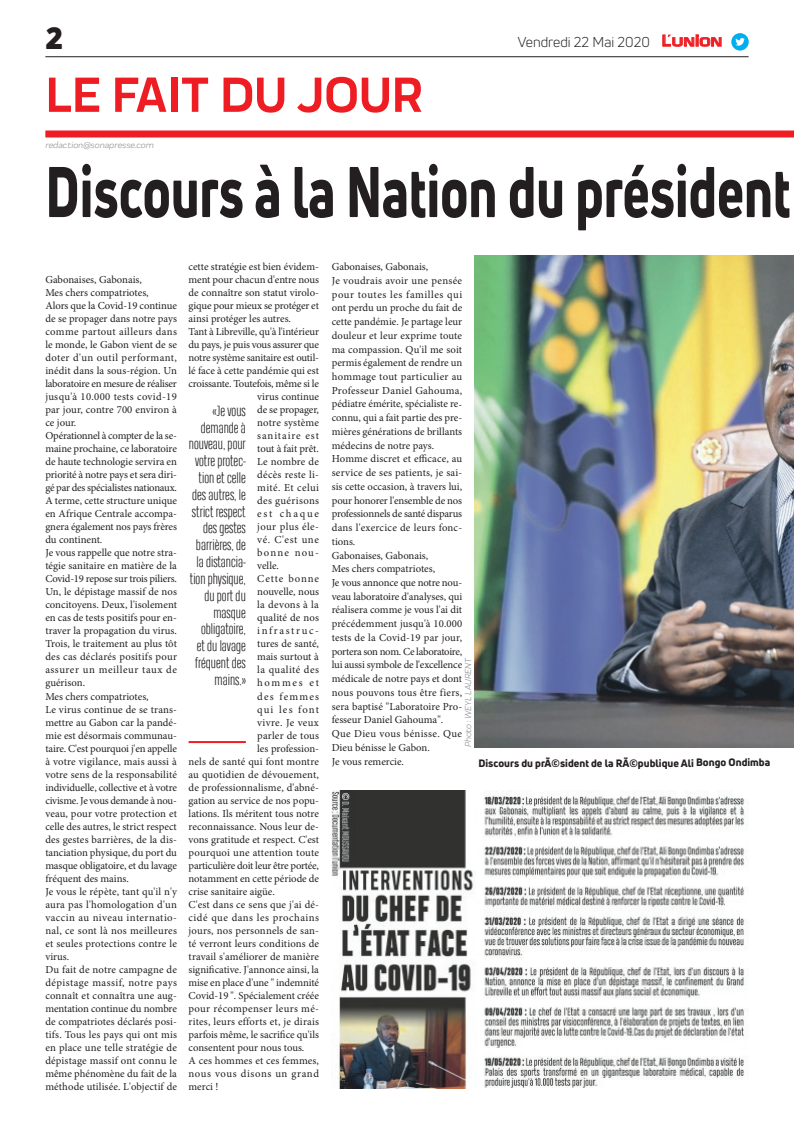
<style>
.page{position:relative;width:794px;height:1129px;background:#fff}
.page>*{position:absolute;margin:0;border:0;box-sizing:border-box;transform-origin:0 0}
.t1{font:800 70px "Uni Neue";color:#231f20;scale:.73 1}
.t2{font:700 51px "Praktika";color:#ee1d23}
.t3{font:900 30px "Uni Neue";color:#231f20}
.t4{font:300 14px/16.8px "Heading Compressed Pro";color:#231f20;text-align:right}
.t5{font:14px "Uni Neue";color:#231f20}
.t6{font:10.7px/13px "Minion Pro";color:#231f20}
.t7{font:10.7px "Minion Pro";letter-spacing:-.02em;color:#231f20}
.t8{font:10.7px "Minion Pro";letter-spacing:.02em;color:#231f20}
.t9{font:10.7px "Minion Pro";letter-spacing:.03em;color:#231f20}
.t10{font:10.7px "Minion Pro";letter-spacing:-.025em;color:#231f20}
.t11{font:10.7px "Minion Pro";letter-spacing:.035em;color:#231f20}
.t12{font:10.7px "Minion Pro";letter-spacing:.045em;color:#231f20}
.t13{font:10.7px "Minion Pro";letter-spacing:.08em;color:#231f20}
.t14{font:10.7px "Minion Pro";letter-spacing:.055em;color:#231f20}
.t15{font:10.7px "Minion Pro";letter-spacing:.025em;color:#231f20}
.t16{font:10.7px "Minion Pro";letter-spacing:.04em;color:#231f20}
.t17{font:10.7px "Minion Pro";letter-spacing:.15em;color:#231f20}
.t18{font:10.7px "Minion Pro";letter-spacing:.1em;color:#231f20}
.t19{font:10.7px "Minion Pro";letter-spacing:.165em;color:#231f20}
.t20{font:10.7px "Minion Pro";letter-spacing:.11em;color:#231f20}
.t21{font:10.7px "Minion Pro";letter-spacing:.115em;color:#231f20}
.t22{font:10.7px "Minion Pro";letter-spacing:.155em;color:#231f20}
.t23{font:800 10.5px "Uni Neue";letter-spacing:-.005em;color:#231f20}
.t24{font:italic 9px "Praktika";color:#818386}
.s1{font-family:"Eurostile";font-weight:600;font-size:14.9px;color:#ee1d23}
.s2{font-family:"Eurostile";font-weight:600;font-size:11.4px;color:#ee1d23}
</style>
<div class="page">
<hr style="left:45px;top:56px;width:703px;height:1px;background:#231f20">
<div style="left:45px;top:130px;width:749px;height:7px;background:#ee1d23"></div>
<img style="left:474px;top:255px;width:320px;height:492px">
<svg style="left:662px;top:34px;width:60px;height:13px"></svg>
<div style="left:731px;top:33px;width:17px;height:18px;background:#00aeef;border-radius:50%"></div>
<svg style="left:735px;top:38px;width:10px;height:8px"></svg>
<img style="left:331px;top:790px;width:417px;height:298px">
<hr style="left:189px;top:741px;width:57px;height:2px;background:#ee1d23">
<h3 class="t3" style="left:45px;top:17px;width:19px">2</h3>
<h2 class="t2" style="left:45px;top:54px;width:378px">LE FAIT DU JOUR</h2>
<p class="t24" style="left:45px;top:139px;width:110px">redaction@sonapresse.com</p>
<h3 class="t5" style="left:518px;top:33px;width:206px">Vendredi 22 Mai 2020 <span class="s1">L</span><span class="s2">UNION</span></h3>
<h1 class="t1" style="left:45px;top:144px;width:1022px">Discours à la Nation du président</h1>
<p class="t6" style="left:45px;top:273px;width:133px">Gabonaises, Gabonais,<br>Mes chers compatriotes,<br>Alors que la Covid-19 continue de se propager dans notre pays comme partout ailleurs dans le monde, le Gabon vient de se doter d'un outil performant, inédit dans la sous-région. Un laboratoire en mesure de réaliser jusqu'à 10.000 tests covid-19 par jour, contre 700 environ à ce jour.<br>Opérationnel à compter de la se&shy;maine prochaine, ce laboratoire de haute technologie servira en priorité à notre pays et sera diri&shy;gé par des spécialistes nationaux.<br>A terme, cette structure unique en Afrique Centrale accompa&shy;gnera également nos pays frères du continent.<br>Je vous rappelle que notre stra&shy;tégie sanitaire en matière de la<br>Covid-19 repose sur trois piliers.<br>Un, le dépistage massif de nos concitoyens. Deux, l'isolement en cas de tests positifs pour en&shy;traver la propagation du virus.<br>Trois, le traitement au plus tôt des cas déclarés positifs pour assurer un meilleur taux de guérison.<br>Mes chers compatriotes,<br>Le virus continue de se trans&shy;mettre au Gabon car la pandé&shy;mie est désormais communau&shy;taire. C'est pourquoi j'en appelle à votre vigilance, mais aussi à votre sens de la responsabilité individuelle, collective et à votre civisme. Je vous demande à nou&shy;veau, pour votre protection et celle des autres, le strict respect des gestes barrières, de la dis&shy;tanciation physique, du port du masque obligatoire, et du lavage fréquent des mains.<br>Je vous le répète, tant qu'il n'y aura pas l'homologation d'un vaccin au niveau internatio&shy;nal, ce sont là nos meilleures et seules protections contre le virus.<br>Du fait de notre campagne de dépistage massif, notre pays connaît et connaîtra une aug&shy;mentation continue du nombre de compatriotes déclarés posi&shy;tifs. Tous les pays qui ont mis en place une telle stratégie de dépistage massif ont connu le même phénomène du fait de la méthode utilisée. L'objectif de</p>
<p class="t6" style="left:188px;top:260px;width:132px">cette stratégie est bien évidem-</p>
<p class="t6" style="left:189px;top:273px;width:132px">ment pour chacun d'entre nous</p>
<p class="t6" style="left:189px;top:286px;width:132px">de connaître son statut virolo-</p>
<p class="t6" style="left:189px;top:299px;width:132px">gique pour mieux se protéger et</p>
<p class="t6" style="left:189px;top:312px;width:104px">ainsi protéger les autres.</p>
<p class="t6" style="left:189px;top:325px;width:132px">Tant à Libreville, qu'à l'intérieur</p>
<p class="t7" style="left:189px;top:337px;width:132px">du pays, je puis vous assurer que</p>
<p class="t10" style="left:189px;top:350px;width:132px">notre système sanitaire est outil-</p>
<p class="t6" style="left:189px;top:364px;width:132px">lé face à cette pandémie qui est</p>
<p class="t7" style="left:189px;top:376px;width:132px">croissante. Toutefois, même si le</p>
<p class="t6" style="left:257px;top:390px;width:63px">virus continue</p>
<p class="t6" style="left:257px;top:403px;width:63px">de se propager,</p>
<p class="t6" style="left:257px;top:416px;width:63px">notre système</p>
<p class="t13" style="left:257px;top:428px;width:63px">sanitaire est</p>
<p class="t6" style="left:257px;top:442px;width:63px">tout à fait prêt.</p>
<p class="t6" style="left:257px;top:455px;width:63px">Le nombre de</p>
<p class="t15" style="left:257px;top:467px;width:63px">décès reste li-</p>
<p class="t11" style="left:257px;top:480px;width:63px">mité. Et celui</p>
<p class="t9" style="left:257px;top:493px;width:63px">des guérisons</p>
<p class="t19" style="left:257px;top:506px;width:63px">est chaque</p>
<p class="t11" style="left:257px;top:519px;width:63px">jour plus éle-</p>
<p class="t6" style="left:257px;top:533px;width:63px">vé. C'est une</p>
<p class="t20" style="left:257px;top:545px;width:63px">bonne nou-</p>
<p class="t6" style="left:257px;top:559px;width:23px">velle.</p>
<p class="t13" style="left:257px;top:571px;width:63px">Cette bonne</p>
<p class="t6" style="left:257px;top:585px;width:63px">nouvelle, nous</p>
<p class="t9" style="left:257px;top:597px;width:63px">la devons à la</p>
<p class="t6" style="left:257px;top:611px;width:63px">qualité de nos</p>
<p class="t17" style="left:257px;top:623px;width:63px">infrastruc-</p>
<p class="t6" style="left:257px;top:637px;width:63px">tures de santé,</p>
<p class="t6" style="left:257px;top:650px;width:63px">mais surtout à</p>
<p class="t16" style="left:257px;top:662px;width:63px">la qualité des</p>
<p class="t22" style="left:257px;top:675px;width:63px">hommes et</p>
<p class="t21" style="left:257px;top:688px;width:63px">des femmes</p>
<p class="t18" style="left:257px;top:701px;width:63px">qui les font</p>
<p class="t9" style="left:257px;top:714px;width:63px">vivre. Je veux</p>
<p class="t6" style="left:257px;top:728px;width:63px">parler de tous</p>
<p class="t6" style="left:257px;top:741px;width:63px">les profession-</p>
<p class="t6" style="left:189px;top:754px;width:132px">nels de santé qui font montre</p>
<p class="t8" style="left:189px;top:766px;width:132px">au quotidien de dévouement,</p>
<p class="t6" style="left:189px;top:780px;width:132px">de professionnalisme, d'abné-</p>
<p class="t6" style="left:189px;top:793px;width:132px">gation au service de nos popu-</p>
<p class="t6" style="left:189px;top:806px;width:132px">lations. Ils méritent tous notre</p>
<p class="t6" style="left:189px;top:819px;width:132px">reconnaissance. Nous leur de-</p>
<p class="t6" style="left:189px;top:832px;width:132px">vons gratitude et respect. C'est</p>
<p class="t6" style="left:189px;top:845px;width:132px">pourquoi une attention toute</p>
<p class="t7" style="left:189px;top:857px;width:132px">particulière doit leur être portée,</p>
<p class="t6" style="left:189px;top:871px;width:132px">notamment en cette période de</p>
<p class="t6" style="left:189px;top:884px;width:88px">crise sanitaire aigüe.</p>
<p class="t6" style="left:189px;top:897px;width:132px">C'est dans ce sens que j'ai dé-</p>
<p class="t12" style="left:189px;top:909px;width:132px">cidé que dans les prochains</p>
<p class="t8" style="left:189px;top:922px;width:132px">jours, nos personnels de san-</p>
<p class="t6" style="left:189px;top:936px;width:132px">té verront leurs conditions de</p>
<p class="t6" style="left:189px;top:949px;width:132px">travail s'améliorer de manière</p>
<p class="t6" style="left:189px;top:962px;width:132px">significative. J'annonce ainsi, la</p>
<p class="t6" style="left:189px;top:975px;width:132px">mise en place d'une " indemnité</p>
<p class="t6" style="left:189px;top:988px;width:132px">Covid-19 ". Spécialement créée</p>
<p class="t9" style="left:189px;top:1000px;width:132px">pour récompenser leurs mé-</p>
<p class="t8" style="left:189px;top:1013px;width:132px">rites, leurs efforts et, je dirais</p>
<p class="t6" style="left:189px;top:1027px;width:132px">parfois même, le sacrifice qu'ils</p>
<p class="t6" style="left:189px;top:1040px;width:117px">consentent pour nous tous.</p>
<p class="t6" style="left:189px;top:1053px;width:132px">A ces hommes et ces femmes,</p>
<p class="t14" style="left:189px;top:1065px;width:132px">nous vous disons un grand</p>
<p class="t6" style="left:189px;top:1079px;width:31px">merci !</p>
<h3 class="t4" style="left:189px;top:403px;width:58px">«Je vous demande à nouveau, pour votre protec&shy;tion et celle des autres, le strict respect des gestes barrières, de la distancia&shy;tion physique, du port du masque obligatoire,<br>et du lavage fréquent des mains.»</h3>
<p class="t6" style="left:332px;top:260px;width:132px;line-height:13.7px">Gabonaises, Gabonais,<br>Je voudrais avoir une pensée pour toutes les familles qui ont perdu un proche du fait de cette pandémie. Je partage leur douleur et leur exprime toute ma compassion. Qu'il me soit permis également de rendre un hommage tout particulier au<br>Professeur Daniel Gahouma, pédiatre émérite, spécialiste re&shy;connu, qui a fait partie des pre&shy;mières générations de brillants médecins de notre pays.<br>Homme discret et efficace, au service de ses patients, je sai&shy;sis cette occasion, à travers lui, pour honorer l'ensemble de nos professionnels de santé disparus dans l'exercice de leurs fonc&shy;tions.<br>Gabonaises, Gabonais,<br>Mes chers compatriotes,<br>Je vous annonce que notre nou&shy;veau laboratoire d'analyses, qui réalisera comme je vous l'ai dit précédemment jusqu'à 10.000 tests de la Covid-19 par jour, portera son nom. Ce laboratoire, lui aussi symbole de l'excellence médicale de notre pays et dont nous pouvons tous être fiers, sera baptisé "Laboratoire Pro&shy;fesseur Daniel Gahouma".<br>Que Dieu vous bénisse. Que<br>Dieu bénisse le Gabon.<br>Je vous remercie.</p>
<p class="t24" style="left:462px;top:747px;width:91px;rotate:-90deg">Photo : WEYL LAURENT</p>
<p class="t23" style="left:478px;top:755px;width:293px">Discours du prÃ©sident de la RÃ©publique Ali Bongo Ondimba</p>
</div>
